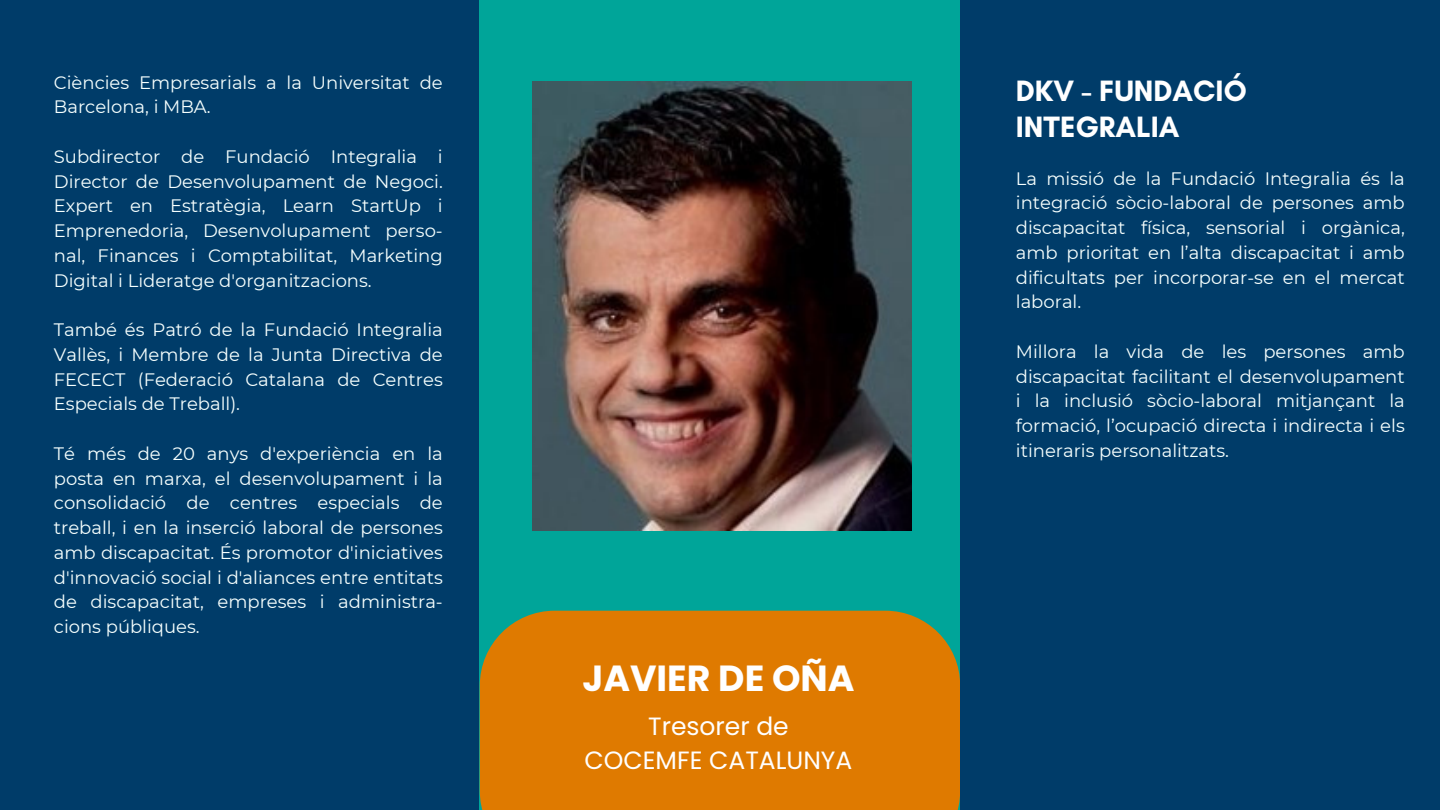
<style>
.page{position:relative;width:1440px;height:810px;background:#003c69}
.page>*{position:absolute;margin:0;border:0;box-sizing:border-box;transform-origin:0 0}
.t1{font:700 36.3px "Poppins";color:#fff}
.t2{font:700 30px/36px "Glacial Indifference";color:#fff}
.t3{font:25px/34.5px "Poppins";color:#fff;text-align:center}
.t4{font:18px/24.8px "Montserrat";color:#f6fffe;text-align:justify}
</style>
<div class="page">
<div style="left:480px;top:0;width:480px;height:810px;background:#00a599"></div>
<img style="left:532px;top:81px;width:380px;height:449px">
<div style="left:480px;top:611px;width:480px;height:199px;background:#df7a00"></div>
<p class="t4" style="left:54px;top:70px;width:390px">Ciències Empresarials a la Universitat de<br>Barcelona, i MBA.</p>
<h1 class="t4" style="left:54px;top:144px;width:390px">Subdirector de Fundació Integralia i Director de Desenvolupament de Negoci.<br>Expert en Estratègia, Learn StartUp i Emprenedoria, Desenvolupament perso&shy;nal, Finances i Comptabilitat, Marketing Digital i Lideratge d'organitzacions.</h1>
<h3 class="t4" style="left:54px;top:317px;width:390px">També és Patró de la Fundació Integralia Vallès, i Membre de la Junta Directiva de FECECT (Federació Catalana de Centres Especials de Treball).</h3>
<h2 class="t4" style="left:54px;top:441px;width:390px">Té més de 20 anys d'experiència en la posta en marxa, el desenvolupament i la consolidació de centres especials de treball, i en la inserció laboral de persones amb discapacitat. És promotor d'iniciatives d'innovació social i d'aliances entre entitats de discapacitat, empreses i administra&shy;cions públiques.</h2>
<p class="t1" style="left:582px;top:653px;width:274px">JAVIER DE OÑA</p>
<p class="t3" style="left:585px;top:709px;width:269px">Tresorer de<br>COCEMFE CATALUNYA</p>
<p class="t2" style="left:1016px;top:72px;width:232px">DKV - FUNDACIÓ<br>INTEGRALIA</p>
<p class="t4" style="left:1016px;top:166px;width:390px">La missió de la Fundació Integralia és la integració sòcio-laboral de persones amb discapacitat física, sensorial i orgànica, amb prioritat en l’alta discapacitat i amb dificultats per incorporar-se en el mercat laboral.</p>
<p class="t4" style="left:1016px;top:339px;width:390px">Millora la vida de les persones amb discapacitat facilitant el desenvolupament i la inclusió sòcio-laboral mitjançant la formació, l’ocupació directa i indirecta i els itineraris personalitzats.</p>
</div>
